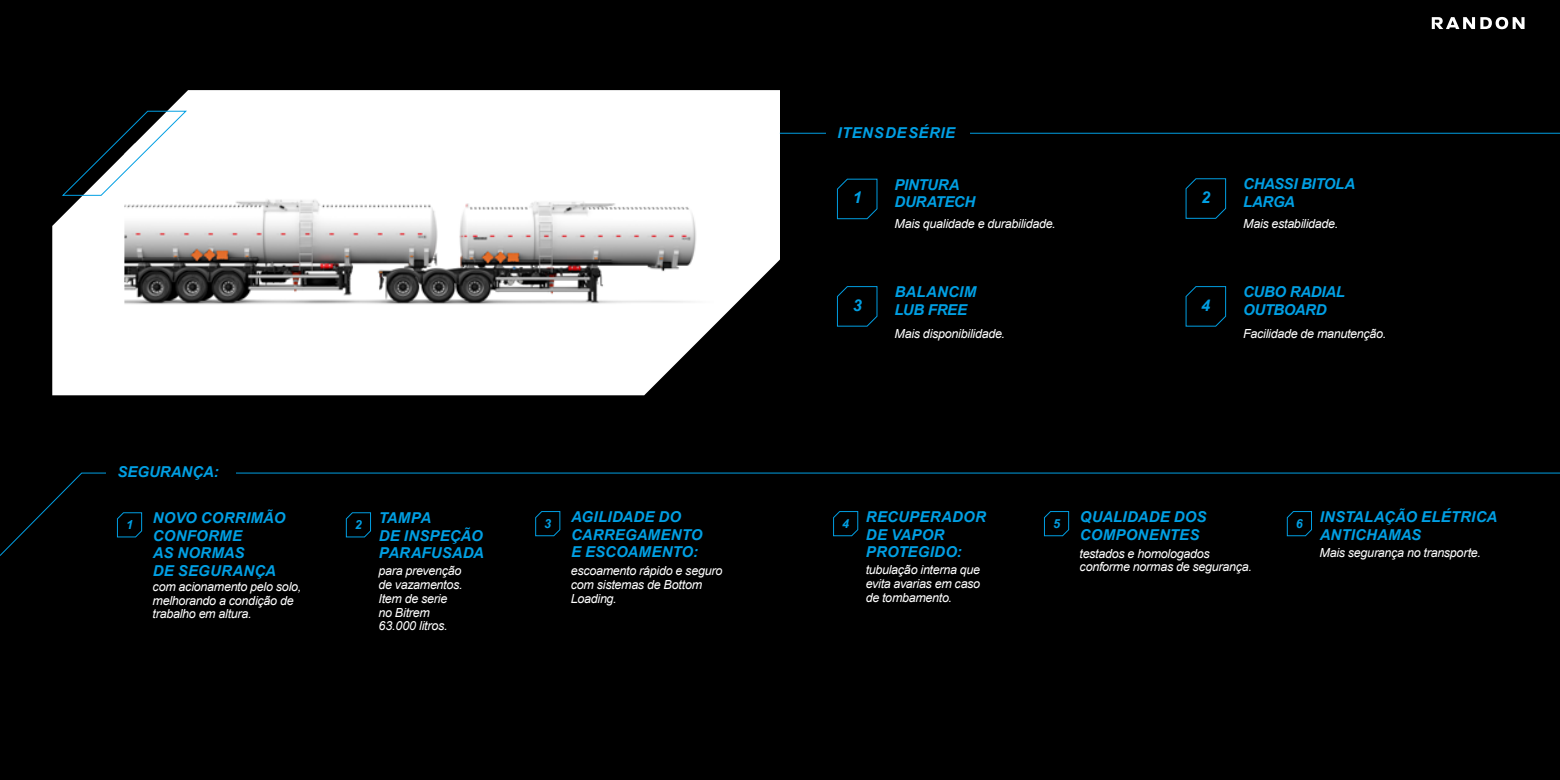
<style>
.page{position:relative;width:1560px;height:780px;background:#fff}
.page>*{position:absolute;margin:0;border:0;box-sizing:border-box;transform-origin:0 0}
.t1{font:italic 700 16.25px "Arial";color:#009fe3}
.t2{font:italic 700 15px/17.5px "Arial";letter-spacing:.005em;color:#009fe3}
.t3{font:italic 700 15px "Arial";letter-spacing:-.025em;color:#009fe3}
.t4{font:italic 700 15px "Arial";letter-spacing:.035em;color:#009fe3}
.t5{font:italic 700 15px "Arial";letter-spacing:-.03em;color:#009fe3}
.t6{font:italic 700 15px "Arial";letter-spacing:-.02em;color:#009fe3}
.t7{font:italic 12.5px/13.8px "Arial";letter-spacing:-.025em;color:#fff}
.t8{font:italic 700 12.5px "Arial";color:#009fe3}
</style>
<div class="page">
<div style="left:0;top:0;width:780px;height:780px;background:#000"></div>
<div style="left:780px;top:0;width:779px;height:780px;background:#000"></div>
<svg style="left:52px;top:90px;width:728px;height:305px;background:#e3e3e3"></svg>
<img style="left:124px;top:144px;width:589px;height:161px">
<svg style="left:0;top:472px;width:1559px;height:84px"></svg>
<hr style="left:779px;top:133px;width:780px;height:1px;background:#009fe3">
<div style="left:106px;top:459px;width:130px;height:28px;background:#000"></div>
<svg style="left:1431px;top:17px;width:93px;height:12px"></svg>
<svg style="left:117px;top:512px;width:25px;height:25px"></svg>
<svg style="left:346px;top:512px;width:25px;height:25px"></svg>
<svg style="left:535px;top:511px;width:25px;height:25px"></svg>
<svg style="left:1043px;top:511px;width:26px;height:25px"></svg>
<svg style="left:832px;top:511px;width:26px;height:25px"></svg>
<svg style="left:1286px;top:511px;width:25px;height:25px"></svg>
<svg style="left:62px;top:110px;width:125px;height:86px"></svg>
<div style="left:826px;top:120px;width:143px;height:28px;background:#000"></div>
<svg style="left:836px;top:178px;width:41px;height:41px"></svg>
<svg style="left:1185px;top:178px;width:40px;height:41px"></svg>
<svg style="left:836px;top:286px;width:41px;height:41px"></svg>
<svg style="left:1185px;top:286px;width:40px;height:41px"></svg>
<p class="t2" style="left:117px;top:463px;width:103px">SEGURANÇA:</p>
<p class="t2" style="left:153px;top:509px;width:134px">NOVO CORRIMÃO<br>CONFORME<br>AS NORMAS<br>DE SEGURANÇA</p>
<p class="t2" style="left:379px;top:509px;width:107px">TAMPA<br>DE INSPEÇÃO<br>PARAFUSADA</p>
<p class="t8" style="left:126px;top:516px;width:8px">1</p>
<p class="t8" style="left:355px;top:516px;width:8px">2</p>
<p class="t8" style="left:544px;top:515px;width:8px">3</p>
<p class="t7" style="left:378px;top:564px;width:86px">para prevenção de vazamentos.<br>Item de serie no Bitrem<br>63.000 litros.</p>
<p class="t7" style="left:152px;top:579px;width:150px">com acionamento pelo solo, melhorando a condição de trabalho em altura.</p>
<p class="t2" style="left:571px;top:508px;width:133px">AGILIDADE DO<br>CARREGAMENTO<br>E ESCOAMENTO:</p>
<p class="t7" style="left:570px;top:564px;width:153px">escoamento rápido e seguro com sistemas de Bottom<br>Loading.</p>
<p class="t4" style="left:837px;top:123px;width:119px">ITENS DE SÉRIE</p>
<p class="t6" style="left:894px;top:174px;width:67px">PINTURA</p>
<h1 class="t1" style="left:852px;top:187px;width:11px">1</h1>
<p class="t3" style="left:894px;top:192px;width:82px">DURATECH</p>
<p class="t3" style="left:1242px;top:174px;width:114px">CHASSI BITOLA</p>
<h1 class="t1" style="left:1201px;top:186px;width:11px">2</h1>
<p class="t2" style="left:1242px;top:193px;width:53px">LARGA</p>
<p class="t7" style="left:894px;top:217px;width:163px">Mais qualidade e durabilidade.</p>
<p class="t7" style="left:1242px;top:217px;width:97px">Mais estabilidade.</p>
<p class="t2" style="left:894px;top:283px;width:83px">BALANCIM</p>
<h1 class="t1" style="left:852px;top:294px;width:11px">3</h1>
<p class="t2" style="left:894px;top:301px;width:74px">LUB FREE</p>
<p class="t3" style="left:1242px;top:282px;width:103px">CUBO RADIAL</p>
<h1 class="t1" style="left:1201px;top:294px;width:11px">4</h1>
<p class="t5" style="left:1242px;top:299px;width:85px">OUTBOARD</p>
<p class="t7" style="left:894px;top:327px;width:112px">Mais disponibilidade.</p>
<p class="t7" style="left:1242px;top:327px;width:145px">Facilidade de manutenção.</p>
<p class="t8" style="left:842px;top:515px;width:8px">4</p>
<p class="t2" style="left:865px;top:508px;width:121px">RECUPERADOR<br>DE VAPOR<br>PROTEGIDO:</p>
<p class="t7" style="left:865px;top:563px;width:116px;text-align:justify">tubulação interna que evita avarias em caso de tombamento.</p>
<p class="t8" style="left:1052px;top:515px;width:8px">5</p>
<p class="t2" style="left:1079px;top:508px;width:128px">QUALIDADE DOS<br>COMPONENTES</p>
<p class="t7" style="left:1079px;top:546px;width:174px">testados e homologados conforme normas de segurança.</p>
<p class="t8" style="left:1295px;top:515px;width:8px">6</p>
<p class="t2" style="left:1319px;top:508px;width:179px">INSTALAÇÃO ELÉTRICA<br>ANTICHAMAS</p>
<p class="t7" style="left:1319px;top:546px;width:163px">Mais segurança no transporte.</p>
</div>
